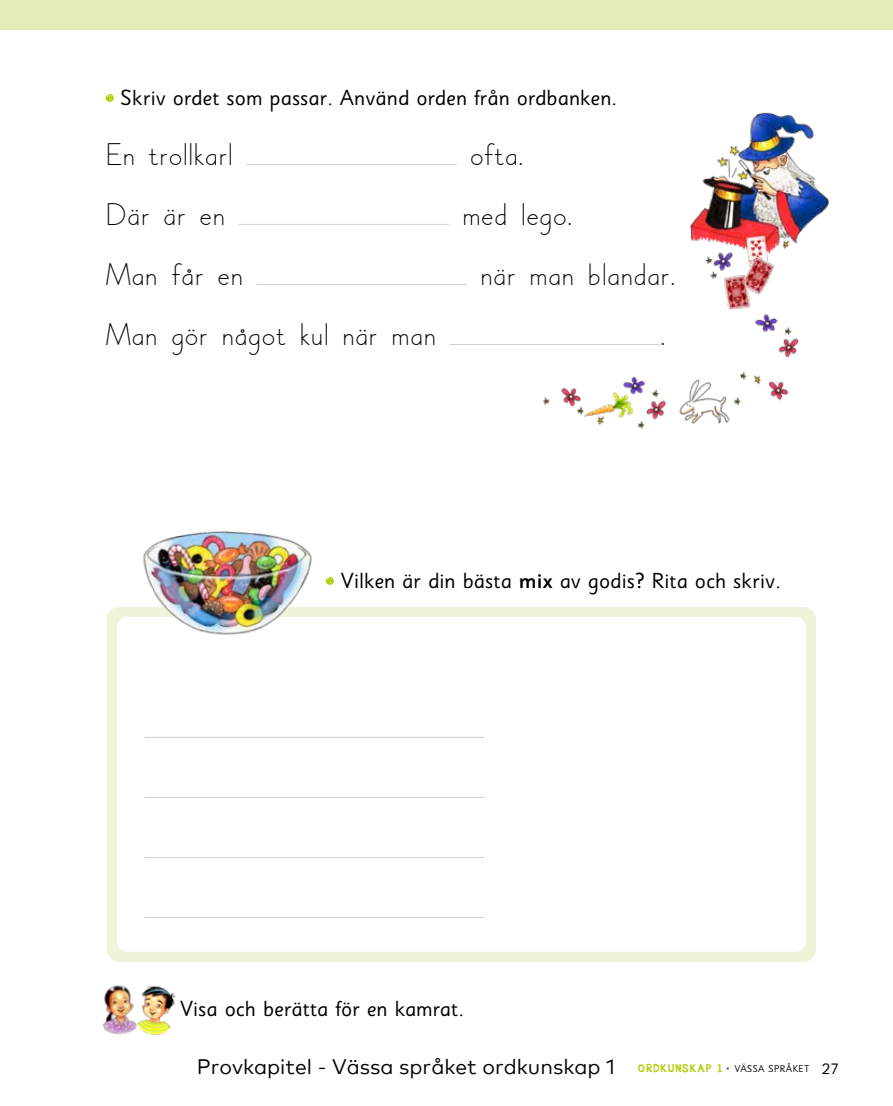
<style>
.page{position:relative;width:893px;height:1106px;background:#fff}
.page>*{position:absolute;margin:0;border:0;box-sizing:border-box;transform-origin:0 0}
.t1{font:42px "Majema Skol";color:#000}
.t2{font:21.75px "Sassoon Sans Std";color:#000}
.t3{font:21px "Mark OT";color:#000}
.t4{font:9.75px "Sassoon Sans Std";letter-spacing:.04em;color:#000}
.s1{font-weight:500}
.s2{font-family:"appleberry";font-size:11.25px;color:#afca00}
.s3{font-size:10.5px}
.s4{font-size:15px}
</style>
<div class="page">
<div style="left:107px;top:607px;width:709px;height:355px;background:#f0f4da;border-radius:13px"></div>
<div style="left:117px;top:617px;width:689px;height:334px;background:#fff;border-radius:11px"></div>
<div style="left:0;top:0;width:893px;height:30px;background:#e5ecbb"></div>
<svg style="left:105px;top:94px;width:9px;height:8px"></svg>
<hr style="left:246px;top:164px;width:211px;height:1px;background:#cfd0d0">
<hr style="left:238px;top:224px;width:211px;height:1px;background:#cfd0d0">
<hr style="left:257px;top:284px;width:210px;height:1px;background:#cfd0d0">
<hr style="left:450px;top:344px;width:210px;height:1px;background:#cfd0d0">
<img style="left:690px;top:112px;width:140px;height:197px">
<img style="left:543px;top:372px;width:246px;height:57px">
<img style="left:755px;top:314px;width:44px;height:44px">
<svg style="left:326px;top:577px;width:8px;height:8px"></svg>
<img style="left:143px;top:531px;width:169px;height:104px">
<hr style="left:145px;top:737px;width:339px;height:1px;background:#cfd0d0">
<hr style="left:145px;top:797px;width:339px;height:1px;background:#cfd0d0">
<hr style="left:145px;top:857px;width:339px;height:1px;background:#cfd0d0">
<hr style="left:145px;top:917px;width:339px;height:1px;background:#cfd0d0">
<img style="left:141px;top:985px;width:35px;height:50px">
<img style="left:102px;top:985px;width:39px;height:50px">
<p class="t2" style="left:120px;top:84px;width:498px">Skriv ordet som passar. Använd orden från ordbanken.</p>
<h1 class="t1" style="left:106px;top:138px;width:129px">En trollkarl</h1>
<h1 class="t1" style="left:470px;top:138px;width:56px">ofta.</h1>
<h1 class="t1" style="left:106px;top:198px;width:121px">Där är en</h1>
<h1 class="t1" style="left:462px;top:198px;width:112px">med lego.</h1>
<h1 class="t1" style="left:106px;top:258px;width:139px">Man får en</h1>
<h1 class="t1" style="left:480px;top:258px;width:197px">när man blandar.</h1>
<h1 class="t1" style="left:106px;top:318px;width:333px">Man gör något kul när man</h1>
<h1 class="t1" style="left:660px;top:318px;width:7px">.</h1>
<p class="t2" style="left:341px;top:567px;width:442px">Vilken är din bästa <span class="s1">mix</span> av godis? Rita och skriv.</p>
<p class="t2" style="left:180px;top:995px;width:286px">Visa och berätta för en kamrat.</p>
<p class="t3" style="left:197px;top:1053px;width:420px">Provkapitel - Vässa språket ordkunskap 1</p>
<p class="t4" style="left:638px;top:1062px;width:202px"><span class="s2">ORDKUNSKAP 1</span> <span class="s3">•</span> VÄSSA SPRÅKET <span class="s4">27</span></p>
</div>
